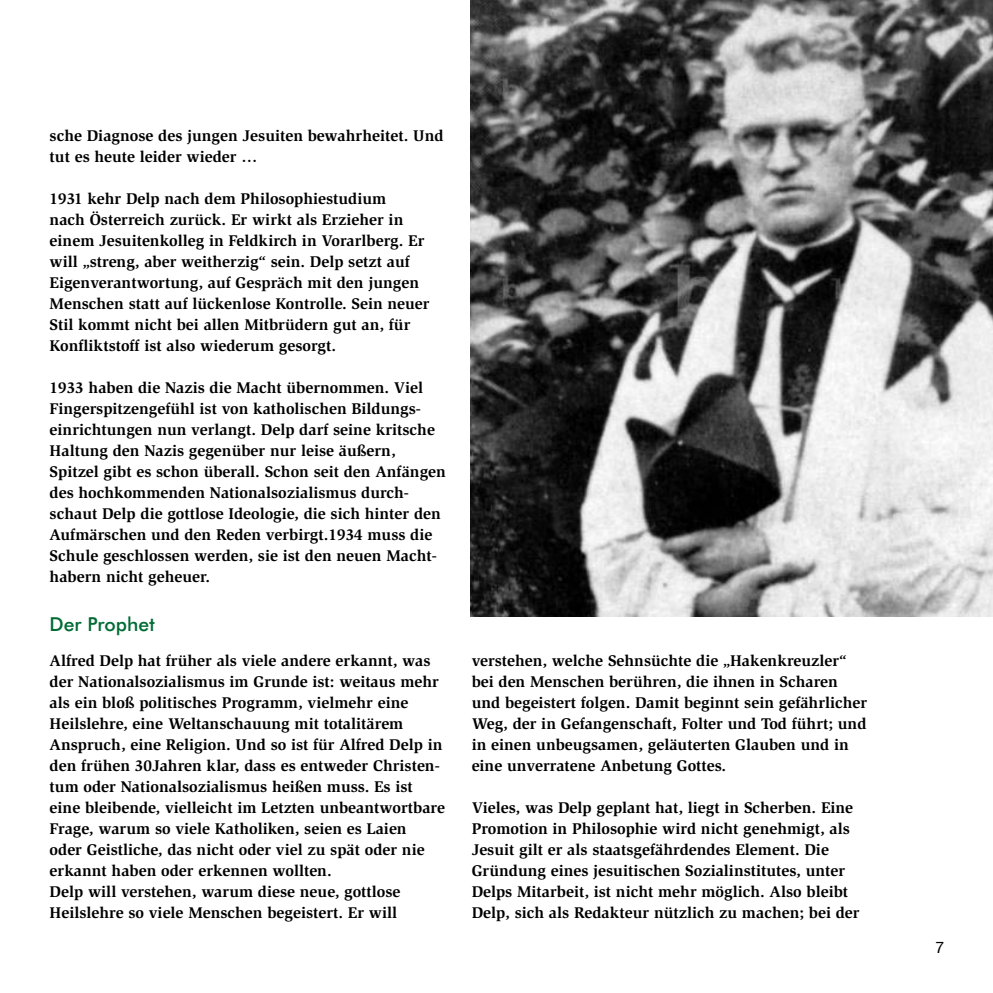
<style>
.page{position:relative;width:993px;height:993px;background:#fff}
.page>*{position:absolute;margin:0;border:0;box-sizing:border-box;transform-origin:0 0}
.t1{font:500 19.25px "Futura BT";color:#006b34}
.t2{font:700 15.92px/21px "Slimbach Std";color:#000}
.t3{font:15.75px "Helvetica Neue";color:#000}
</style>
<div class="page">
<img style="left:470px;top:0;width:522px;height:616px">
<p class="t2" style="left:50px;top:125px;width:395px">sche Diagnose des jungen Jesuiten bewahrheitet. Und tut es heute leider wieder …</p>
<p class="t2" style="left:50px;top:188px;width:381px">1931 kehr Delp nach dem Philosophiestudium<br>nach Österreich zurück. Er wirkt als Erzieher in einem Jesuitenkolleg in Feldkirch in Vorarlberg. Er will „streng, aber weitherzig“ sein. Delp setzt auf Eigenverantwortung, auf Gespräch mit den jungen Menschen statt auf lückenlose Kontrolle. Sein neuer Stil kommt nicht bei allen Mitbrüdern gut an, für Konfliktstoff ist also wiederum gesorgt.</p>
<p class="t2" style="left:50px;top:377px;width:397px">1933 haben die Nazis die Macht übernommen. Viel Fingerspitzengefühl ist von katholischen Bildungs&shy;einrichtungen nun verlangt. Delp darf seine kritsche Haltung den Nazis gegenüber nur leise äußern, Spitzel gibt es schon überall. Schon seit den Anfängen des hochkommenden Nationalsozialismus durch&shy;schaut Delp die gottlose Ideologie, die sich hinter den Aufmärschen und den Reden verbirgt.1934 muss die Schule geschlossen werden, sie ist den neuen Macht&shy;habern nicht geheuer.</p>
<p class="t1" style="left:50px;top:612px;width:107px">Der Prophet</p>
<p class="t2" style="left:50px;top:650px;width:397px">Alfred Delp hat früher als viele andere erkannt, was der Nationalsozialismus im Grunde ist: weitaus mehr als ein bloß politisches Programm, vielmehr eine Heilslehre, eine Weltanschauung mit totalitärem Anspruch, eine Religion. Und so ist für Alfred Delp in den frühen 30Jahren klar, dass es entweder Christen&shy;tum oder Nationalsozialismus heißen muss. Es ist eine bleibende, vielleicht im Letzten unbeantwortbare Frage, warum so viele Katholiken, seien es Laien<br>oder Geistliche, das nicht oder viel zu spät oder nie erkannt haben oder erkennen wollten.<br>Delp will verstehen, warum diese neue, gottlose Heilslehre so viele Menschen begeistert. Er will</p>
<p class="t2" style="left:471px;top:650px;width:397px">verstehen, welche Sehnsüchte die „Hakenkreuzler“ bei den Menschen berühren, die ihnen in Scharen und begeistert folgen. Damit beginnt sein gefährlicher Weg, der in Gefangenschaft, Folter und Tod führt; und in einen unbeugsamen, geläuterten Glauben und in eine unverratene Anbetung Gottes.</p>
<p class="t2" style="left:471px;top:797px;width:389px">Vieles, was Delp geplant hat, liegt in Scherben. Eine Promotion in Philosophie wird nicht genehmigt, als Jesuit gilt er als staatsgefährdendes Element. Die Gründung eines jesuitischen Sozialinstitutes, unter Delps Mitarbeit, ist nicht mehr möglich. Also bleibt Delp, sich als Redakteur nützlich zu machen; bei der</p>
<p class="t3" style="left:935px;top:936px;width:10px">7</p>
</div>
